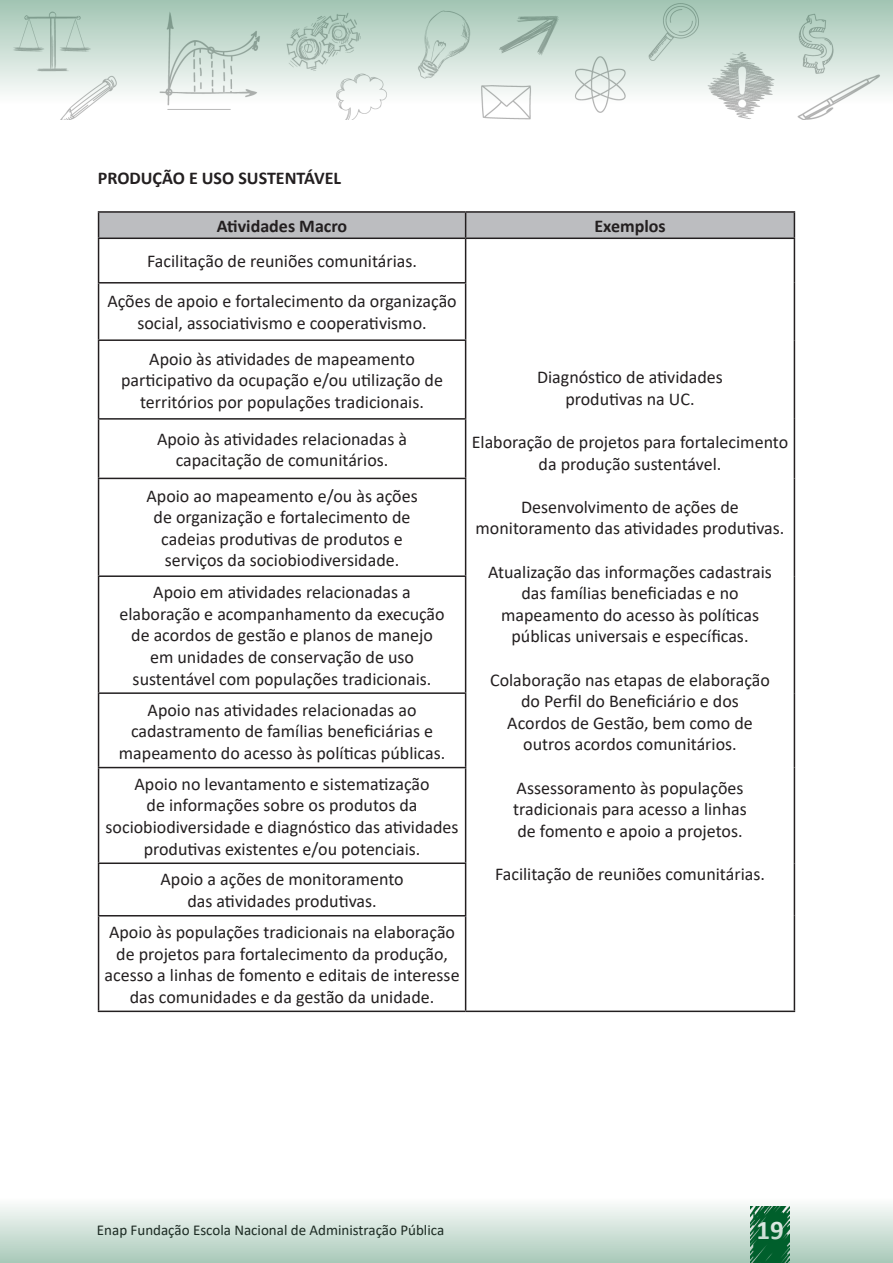
<style>
.page{position:relative;width:893px;height:1263px;background:#fff}
.page>*{position:absolute;margin:0;border:0;box-sizing:border-box;transform-origin:0 0}
.t1{font:700 27px "Calibri";color:#fff}
.texto{font:18px/21.6px "Calibri";color:#231f20;text-align:center}
.Texto_negrito{font:700 18px "Calibri";color:#231f20}
.texto-2{font:700 18px "Calibri";color:#231f20}
.t2{font:15px "Calibri";color:#231f20}
</style>
<div class="page">
<svg style="left:0;top:0;width:893px;height:120px"></svg>
<svg style="left:0;top:1205px;width:893px;height:58px;background:#c6dbd0"></svg>
<hr style="left:98px;top:211px;width:368px;height:2px;background:#231f20">
<hr style="left:466px;top:211px;width:329px;height:2px;background:#231f20">
<svg style="left:98px;top:212px;width:697px;height:26px;background:#b4b4b7"></svg>
<hr style="left:98px;top:238px;width:368px;height:1px;background:#231f20">
<hr style="left:98px;top:239px;width:1px;height:43px;background:#231f20">
<hr style="left:466px;top:238px;width:329px;height:1px;background:#231f20">
<hr style="left:465px;top:239px;width:1px;height:43px;background:#231f20">
<hr style="left:794px;top:239px;width:1px;height:44px;background:#231f20">
<hr style="left:98px;top:282px;width:368px;height:2px;background:#231f20">
<hr style="left:98px;top:284px;width:1px;height:55px;background:#231f20">
<hr style="left:465px;top:284px;width:1px;height:55px;background:#231f20">
<hr style="left:794px;top:283px;width:1px;height:57px;background:#231f20">
<hr style="left:98px;top:339px;width:368px;height:2px;background:#231f20">
<hr style="left:98px;top:341px;width:1px;height:77px;background:#231f20">
<hr style="left:465px;top:341px;width:1px;height:77px;background:#231f20">
<hr style="left:794px;top:340px;width:1px;height:79px;background:#231f20">
<hr style="left:98px;top:418px;width:368px;height:2px;background:#231f20">
<hr style="left:98px;top:420px;width:1px;height:58px;background:#231f20">
<hr style="left:465px;top:420px;width:1px;height:58px;background:#231f20">
<hr style="left:794px;top:419px;width:1px;height:59px;background:#231f20">
<hr style="left:98px;top:478px;width:368px;height:1px;background:#231f20">
<hr style="left:98px;top:479px;width:1px;height:96px;background:#231f20">
<hr style="left:465px;top:479px;width:1px;height:96px;background:#231f20">
<hr style="left:794px;top:478px;width:1px;height:98px;background:#231f20">
<hr style="left:98px;top:575px;width:368px;height:2px;background:#231f20">
<hr style="left:98px;top:577px;width:1px;height:115px;background:#231f20">
<hr style="left:465px;top:577px;width:1px;height:115px;background:#231f20">
<hr style="left:794px;top:576px;width:1px;height:117px;background:#231f20">
<hr style="left:98px;top:692px;width:368px;height:2px;background:#231f20">
<hr style="left:98px;top:694px;width:1px;height:73px;background:#231f20">
<hr style="left:465px;top:694px;width:1px;height:73px;background:#231f20">
<hr style="left:794px;top:693px;width:1px;height:74px;background:#231f20">
<hr style="left:98px;top:767px;width:368px;height:1px;background:#231f20">
<hr style="left:98px;top:768px;width:1px;height:94px;background:#231f20">
<hr style="left:465px;top:768px;width:1px;height:94px;background:#231f20">
<hr style="left:794px;top:767px;width:1px;height:96px;background:#231f20">
<hr style="left:98px;top:862px;width:368px;height:2px;background:#231f20">
<hr style="left:98px;top:864px;width:1px;height:51px;background:#231f20">
<hr style="left:465px;top:864px;width:1px;height:51px;background:#231f20">
<hr style="left:794px;top:863px;width:1px;height:53px;background:#231f20">
<hr style="left:98px;top:915px;width:368px;height:1px;background:#231f20">
<hr style="left:98px;top:916px;width:1px;height:94px;background:#231f20">
<hr style="left:465px;top:916px;width:1px;height:94px;background:#231f20">
<hr style="left:794px;top:916px;width:1px;height:94px;background:#231f20">
<hr style="left:98px;top:1010px;width:368px;height:2px;background:#231f20">
<hr style="left:466px;top:1010px;width:329px;height:2px;background:#231f20">
<p class="Texto_negrito" style="left:98px;top:165px;width:245px">PRODUÇÃO E USO SUSTENTÁVEL</p>
<p class="texto-2" style="left:217px;top:213px;width:132px">Atividades Macro</p>
<p class="texto-2" style="left:594px;top:213px;width:73px">Exemplos</p>
<p class="texto" style="left:147px;top:250px;width:271px">Facilitação de reuniões comunitárias.</p>
<p class="texto" style="left:107px;top:290px;width:351px">Ações de apoio e fortalecimento da organização social, associativismo e cooperativismo.</p>
<p class="texto" style="left:121px;top:347px;width:323px">Apoio às atividades de mapeamento participativo da ocupação e/ou utilização de territórios por populações tradicionais.</p>
<p class="texto" style="left:157px;top:427px;width:251px">Apoio às atividades relacionadas à capacitação de comunitários.</p>
<p class="texto" style="left:146px;top:484px;width:273px">Apoio ao mapeamento e/ou às ações de organização e fortalecimento de cadeias produtivas de produtos e serviços da sociobiodiversidade.</p>
<p class="texto" style="left:119px;top:581px;width:327px">Apoio em atividades relacionadas a elaboração e acompanhamento da execução de acordos de gestão e planos de manejo em unidades de conservação de uso sustentável com populações tradicionais.</p>
<p class="texto" style="left:119px;top:698px;width:328px">Apoio nas atividades relacionadas ao cadastramento de famílias beneficiárias e mapeamento do acesso às políticas públicas.</p>
<p class="texto" style="left:106px;top:772px;width:355px">Apoio no levantamento e sistematização<br>de informações sobre os produtos da sociobiodiversidade e diagnóstico das atividades produtivas existentes e/ou potenciais.</p>
<p class="texto" style="left:160px;top:868px;width:245px">Apoio a ações de monitoramento das atividades produtivas.</p>
<p class="texto" style="left:105px;top:921px;width:357px">Apoio às populações tradicionais na elaboração de projetos para fortalecimento da produção, acesso a linhas de fomento e editais de interesse das comunidades e da gestão da unidade.</p>
<p class="texto" style="left:537px;top:366px;width:187px">Diagnóstico de atividades produtivas na UC.</p>
<p class="texto" style="left:472px;top:431px;width:318px">Elaboração de projetos para fortalecimento da produção sustentável.</p>
<p class="texto" style="left:476px;top:495px;width:310px">Desenvolvimento de ações de monitoramento das atividades produtivas.</p>
<p class="texto" style="left:488px;top:560px;width:285px">Atualização das informações cadastrais das famílias beneficiadas e no mapeamento do acesso às políticas públicas universais e específicas.</p>
<p class="texto" style="left:490px;top:668px;width:281px">Colaboração nas etapas de elaboração do Perfil do Beneficiário e dos<br>Acordos de Gestão, bem como de outros acordos comunitários.</p>
<p class="texto" style="left:513px;top:776px;width:235px;text-align:left">Assessoramento às populações tradicionais para acesso a linhas de fomento e apoio a projetos.</p>
<p class="texto" style="left:495px;top:863px;width:271px">Facilitação de reuniões comunitárias.</p>
<p class="t2" style="left:97px;top:1220px;width:349px">Enap Fundação Escola Nacional de Administração Pública</p>
<h1 class="t1" style="left:757px;top:1210px;width:29px">19</h1>
</div>
